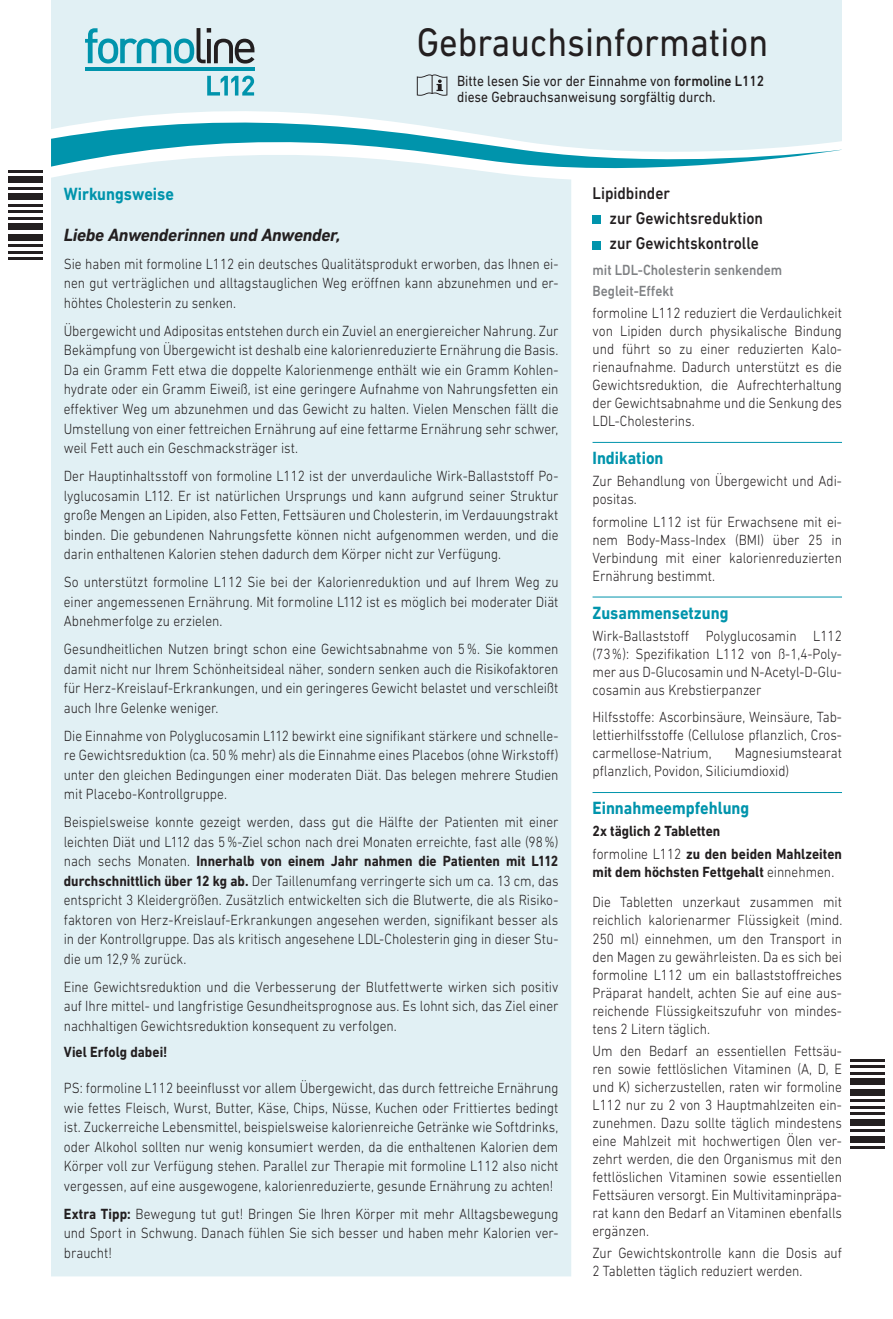
<style>
.page{position:relative;width:893px;height:1319px;background:#fff}
.page>*{position:absolute;margin:0;border:0;box-sizing:border-box;transform-origin:0 0}
.t1{font:40.5px "DIN Next LT Pro";color:#231f20;scale:.9 1}
.t2{font:700 18px "DIN Next LT Pro";color:#0094ac;scale:.9 1}
.t3{font:italic 700 18px "DIN Next LT Pro";letter-spacing:-.015em;color:#231f20}
.t4{font:500 17.25px/25.2px "DIN Next LT Pro";color:#231f20;scale:.9 1}
.t5{font:300 15px/19.5px "DIN Next LT Pro";color:#231f20;text-align:justify;scale:.9 1}
.t6{font:15px/16.5px "DIN Next LT Pro";color:#231f20;scale:.9 1}
.t7{font:700 15px/22.2px "DIN Next LT Pro";letter-spacing:.005em;color:#231f20;scale:.9 1}
.t8{font:500 15px/21px "DIN Next LT Pro";color:#808285;scale:.9 1}
.s1{font-weight:500}
.s2{font-weight:700}
.s3{font-weight:300}
</style>
<div class="page">
<div style="left:51px;top:179px;width:520px;height:1097px;background:#e1f0f4"></div>
<div style="left:51px;top:0;width:791px;height:103px;background:#e1f0f4"></div>
<svg style="left:417px;top:74px;width:30px;height:22px"></svg>
<hr style="left:592px;top:442px;width:250px;height:1px;background:#0094ac">
<hr style="left:592px;top:596px;width:250px;height:1px;background:#0094ac">
<hr style="left:592px;top:792px;width:250px;height:1px;background:#0094ac">
<div style="left:592px;top:215px;width:9px;height:9px;background:#0094ac"></div>
<div style="left:592px;top:241px;width:9px;height:8px;background:#0094ac"></div>
<svg style="left:51px;top:103px;width:791px;height:76px;fill:#e1f0f4"></svg>
<hr style="left:85px;top:67px;width:169px;height:4px;background:#0094ac">
<svg style="left:207px;top:76px;width:47px;height:19px"></svg>
<svg style="left:85px;top:28px;width:170px;height:36px;background:#9bc3cb"></svg>
<hr style="left:850px;top:1146px;width:34px;height:2px;background:#231f20">
<hr style="left:850px;top:1129px;width:34px;height:2px;background:#231f20">
<hr style="left:850px;top:1071px;width:34px;height:3px;background:#231f20">
<div style="left:850px;top:1135px;width:34px;height:7px;background:#231f20"></div>
<div style="left:850px;top:1118px;width:34px;height:7px;background:#231f20"></div>
<hr style="left:850px;top:1065px;width:34px;height:2px;background:#231f20">
<div style="left:850px;top:1078px;width:34px;height:6px;background:#231f20"></div>
<hr style="left:850px;top:1059px;width:34px;height:2px;background:#231f20">
<div style="left:850px;top:1089px;width:34px;height:6px;background:#231f20"></div>
<hr style="left:850px;top:1112px;width:34px;height:2px;background:#231f20">
<hr style="left:850px;top:1106px;width:34px;height:2px;background:#231f20">
<hr style="left:850px;top:1099px;width:34px;height:2px;background:#231f20">
<hr style="left:9px;top:170px;width:34px;height:2px;background:#231f20">
<hr style="left:9px;top:187px;width:34px;height:2px;background:#231f20">
<hr style="left:9px;top:244px;width:34px;height:3px;background:#231f20">
<div style="left:9px;top:176px;width:34px;height:7px;background:#231f20"></div>
<div style="left:9px;top:193px;width:34px;height:7px;background:#231f20"></div>
<hr style="left:9px;top:251px;width:34px;height:2px;background:#231f20">
<div style="left:9px;top:234px;width:34px;height:6px;background:#231f20"></div>
<hr style="left:9px;top:257px;width:34px;height:2px;background:#231f20">
<div style="left:9px;top:223px;width:34px;height:7px;background:#231f20"></div>
<hr style="left:9px;top:204px;width:34px;height:2px;background:#231f20">
<hr style="left:9px;top:210px;width:34px;height:3px;background:#231f20">
<hr style="left:9px;top:217px;width:34px;height:2px;background:#231f20">
<h1 class="t1" style="left:417px;top:19px;width:392px">Gebrauchsinformation</h1>
<p class="t6" style="left:457px;top:72px;width:343px">Bitte lesen Sie vor der Einnahme von <span class="s1">formoline L112 </span>diese Gebrauchsanweisung sorgfältig durch.</p>
<p class="t2" style="left:64px;top:183px;width:124px">Wirkungsweise</p>
<p class="t3" style="left:64px;top:224px;width:278px">Liebe Anwenderinnen und Anwender,</p>
<p class="t5" style="left:64px;top:254px;width:551px">Sie haben mit formoline L112 ein deutsches Qualitätsprodukt erworben, das Ihnen ei&shy;nen gut verträglichen und alltagstauglichen Weg eröffnen kann abzunehmen und er&shy;höhtes Cholesterin zu senken.</p>
<p class="t5" style="left:64px;top:321px;width:551px">Übergewicht und Adipositas entstehen durch ein Zuviel an energiereicher Nahrung. Zur Bekämpfung von Übergewicht ist deshalb eine kalorienreduzierte Ernährung die Basis.<br>Da ein Gramm Fett etwa die doppelte Kalorienmenge enthält wie ein Gramm Kohlen&shy;hydrate oder ein Gramm Eiweiß, ist eine geringere Aufnahme von Nahrungsfetten ein effektiver Weg um abzunehmen und das Gewicht zu halten. Vielen Menschen fällt die Umstellung von einer fettreichen Ernährung auf eine fettarme Ernährung sehr schwer, weil Fett auch ein Geschmacksträger ist.</p>
<p class="t5" style="left:64px;top:466px;width:551px">Der Hauptinhaltsstoff von formoline L112 ist der unverdauliche Wirk-Ballaststoff Po&shy;lyglucosamin L112. Er ist natürlichen Ursprungs und kann aufgrund seiner Struktur große Mengen an Lipiden, also Fetten, Fettsäuren und Cholesterin, im Verdauungstrakt binden. Die gebundenen Nahrungsfette können nicht aufgenommen werden, und die darin enthaltenen Kalorien stehen dadurch dem Körper nicht zur Verfügung.</p>
<p class="t5" style="left:64px;top:572px;width:551px">So unterstützt formoline L112 Sie bei der Kalorienreduktion und auf Ihrem Weg zu einer angemessenen Ernährung. Mit formoline L112 ist es möglich bei moderater Diät Abnehmerfolge zu erzielen.</p>
<p class="t5" style="left:64px;top:639px;width:551px">Gesundheitlichen Nutzen bringt schon eine Gewichtsabnahme von 5%. Sie kommen damit nicht nur Ihrem Schönheitsideal näher, sondern senken auch die Risikofaktoren für Herz-Kreislauf-Erkrankungen, und ein geringeres Gewicht belastet und verschleißt auch Ihre Gelenke weniger.</p>
<p class="t5" style="left:64px;top:725px;width:551px">Die Einnahme von Polyglucosamin L112 bewirkt eine signifikant stärkere und schnelle&shy;re Gewichtsreduktion (ca. 50% mehr) als die Einnahme eines Placebos (ohne Wirkstoff) unter den gleichen Bedingungen einer moderaten Diät. Das belegen mehrere Studien mit Placebo-Kontrollgruppe.</p>
<p class="t5" style="left:64px;top:812px;width:551px">Beispielsweise konnte gezeigt werden, dass gut die Hälfte der Patienten mit einer leichten Diät und L112 das 5%-Ziel schon nach drei Monaten erreichte, fast alle (98%) nach sechs Monaten. <span class="s2">Innerhalb von einem Jahr nahmen die Patienten mit L112 durchschnittlich über 12 kg ab.</span> Der Taillenumfang verringerte sich um ca. 13 cm, das entspricht 3 Kleidergrößen. Zusätzlich entwickelten sich die Blutwerte, die als Risiko&shy;faktoren von Herz-Kreislauf-Erkrankungen angesehen werden, signifikant besser als in der Kontrollgruppe. Das als kritisch angesehene LDL-Cholesterin ging in dieser Stu&shy;die um 12,9% zurück.</p>
<p class="t5" style="left:64px;top:976px;width:551px">Eine Gewichtsreduktion und die Verbesserung der Blutfettwerte wirken sich positiv auf Ihre mittel- und langfristige Gesundheitsprognose aus. Es lohnt sich, das Ziel einer nachhaltigen Gewichtsreduktion konsequent zu verfolgen.</p>
<p class="t7" style="left:64px;top:1040px;width:117px">Viel Erfolg dabei!</p>
<p class="t5" style="left:64px;top:1078px;width:551px">PS: formoline L112 beeinflusst vor allem Übergewicht, das durch fettreiche Ernährung wie fettes Fleisch, Wurst, Butter, Käse, Chips, Nüsse, Kuchen oder Frittiertes bedingt ist. Zuckerreiche Lebensmittel, beispielsweise kalorienreiche Getränke wie Softdrinks, oder Alkohol sollten nur wenig konsumiert werden, da die enthaltenen Kalorien dem Körper voll zur Verfügung stehen. Parallel zur Therapie mit formoline L112 also nicht vergessen, auf eine ausgewogene, kalorienreduzierte, gesunde Ernährung zu achten!</p>
<p class="t5" style="left:64px;top:1203px;width:551px"><span class="s2">Extra Tipp:</span> Bewegung tut gut! Bringen Sie Ihren Körper mit mehr Alltagsbewegung und Sport in Schwung. Danach fühlen Sie sich besser und haben mehr Kalorien ver&shy;braucht!</p>
<p class="t4" style="left:610px;top:180px;width:172px;text-indent:-17px">Lipidbinder<br>zur Gewichtsreduktion zur Gewichtskontrolle</p>
<p class="t8" style="left:592px;top:259px;width:212px">mit LDL-Cholesterin senkendem<br>Begleit-Effekt</p>
<p class="t5" style="left:592px;top:303px;width:279px;line-height:18px">formoline L112 reduziert die Verdaulichkeit von Lipiden durch physikalische Bindung und führt so zu einer reduzierten Kalo&shy;rienaufnahme. Dadurch unterstützt es die Gewichtsreduktion, die Aufrechterhaltung der Gewichtsabnahme und die Senkung des LDL-Cholesterins.</p>
<p class="t2" style="left:592px;top:447px;width:80px">Indikation</p>
<p class="t5" style="left:592px;top:472px;width:279px;line-height:18px">Zur Behandlung von Übergewicht und Adi&shy;positas.</p>
<p class="t5" style="left:592px;top:512px;width:279px;line-height:18px">formoline L112 ist für Erwachsene mit ei&shy;nem Body-Mass-Index (BMI) über 25 in Verbindung mit einer kalorienreduzierten Ernährung bestimmt.</p>
<p class="t2" style="left:592px;top:602px;width:153px">Zusammensetzung</p>
<p class="t5" style="left:592px;top:626px;width:279px;line-height:18px">Wirk-Ballaststoff Polyglucosamin L112 (73%): Spezifikation L112 von ß-1,4-Poly&shy;mer aus D-Glucosamin und N-Acetyl-D-Glu&shy;cosamin aus Krebstierpanzer</p>
<p class="t5" style="left:592px;top:707px;width:279px;line-height:18px">Hilfsstoffe: Ascorbinsäure, Weinsäure, Tab&shy;lettierhilfsstoffe (Cellulose pflanzlich, Cros&shy;carmellose-Natrium,</p>
<p class="t5" style="left:592px;top:743px;width:279px;line-height:18px;text-indent:142px">Magnesiumstearat pflanzlich, Povidon, Siliciumdioxid)</p>
<p class="t2" style="left:592px;top:797px;width:176px">Einnahmeempfehlung</p>
<p class="t7" style="left:592px;top:820px;width:279px">2x täglich 2 Tabletten<br><span class="s3">formoline L112</span> zu den beiden Mahlzeiten</p>
<p class="t5" style="left:592px;top:855px;width:279px;line-height:30.8px"><span class="s2">mit dem höchsten Fettgehalt</span> einnehmen.<br>Die Tabletten unzerkaut zusammen mit</p>
<p class="t5" style="left:592px;top:911px;width:279px;line-height:18px">reichlich kalorienarmer Flüssigkeit (mind.<br>250 ml) einnehmen, um den Transport in den Magen zu gewährleisten. Da es sich bei formoline L112 um ein ballaststoffreiches Präparat handelt, achten Sie auf eine aus&shy;reichende Flüssigkeitszufuhr von mindes&shy;tens 2 Litern täglich.</p>
<p class="t5" style="left:592px;top:1041px;width:279px;line-height:18px">Um den Bedarf an essentiellen Fettsäu&shy;ren sowie fettlöslichen Vitaminen (A, D, E und K) sicherzustellen, raten wir formoline L112 nur zu 2 von 3 Hauptmahlzeiten ein&shy;zunehmen. Dazu sollte täglich mindestens eine Mahlzeit mit hochwertigen Ölen ver&shy;zehrt werden, die den Organismus mit den fettlöslichen Vitaminen sowie essentiellen Fettsäuren versorgt. Ein Multivitaminpräpa&shy;rat kann den Bedarf an Vitaminen ebenfalls ergänzen.</p>
<p class="t5" style="left:592px;top:1243px;width:279px;line-height:18px">Zur Gewichtskontrolle kann die Dosis auf<br>2 Tabletten täglich reduziert werden.</p>
</div>
